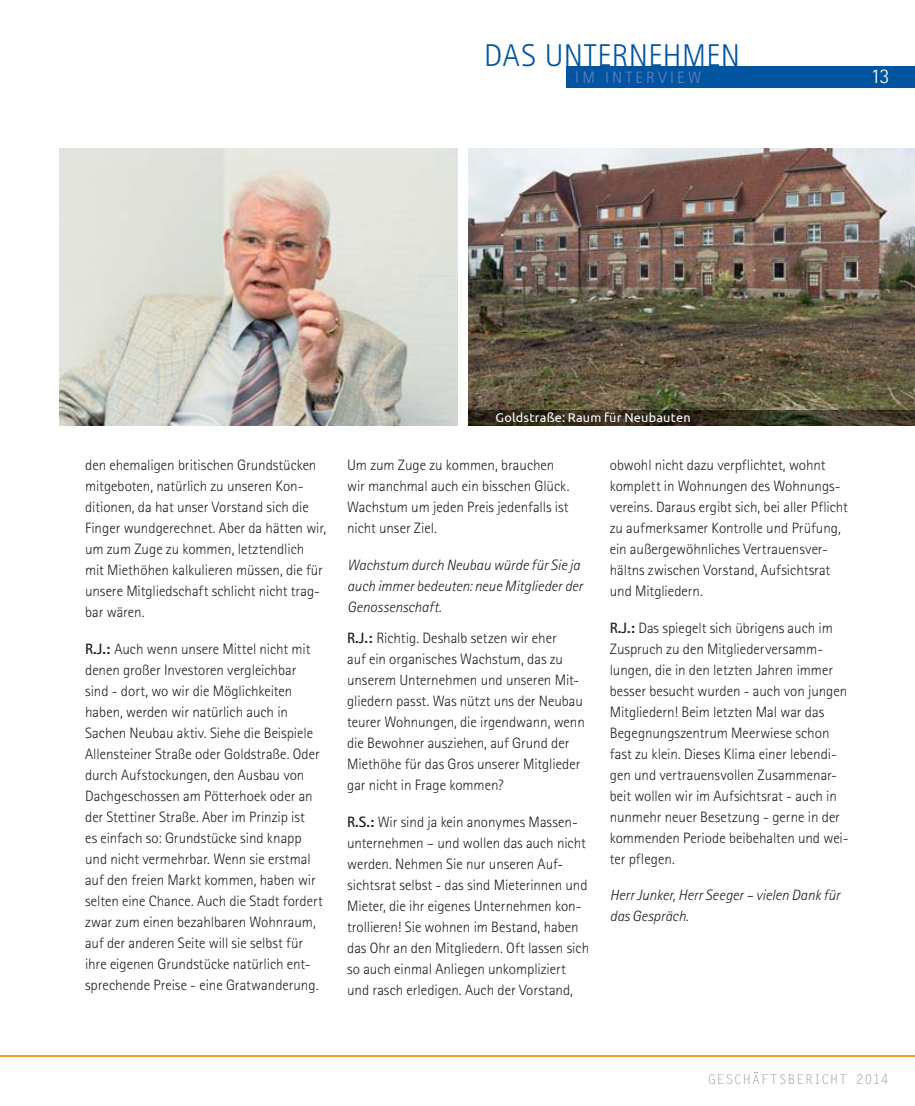
<style>
.page{position:relative;width:915px;height:1106px;background:#fff}
.page>*{position:absolute;margin:0;border:0;box-sizing:border-box;transform-origin:0 0}
.t1{font:300 31.5px "Rotis Sans Serif";letter-spacing:.015em;color:#0054a0}
.t2{font:300 21px "Rotis Sans Serif";color:#fff}
.t3{font:300 16.5px "Rotis Sans Serif";letter-spacing:.205em;color:#6983bd}
.t4{font:300 15px/21px "Rotis Sans Serif Std";color:#231f20}
.t5{font:italic 300 15px/21px "Rotis Sans Serif Std";letter-spacing:-.005em;color:#231f20}
.t6{font:13.5px "Letter Gothic Std";letter-spacing:.045em;color:#9f9b98}
.t7{font:12.75px "Ubuntu";letter-spacing:.015em;color:#fff}
.s1{font-weight:700}
</style>
<div class="page">
<div style="left:566px;top:66px;width:348px;height:21px;background:#0054a0"></div>
<hr style="left:0;top:1054px;width:914px;height:2px;background:#f99d27">
<img style="left:60px;top:149px;width:397px;height:276px">
<img style="left:468px;top:149px;width:446px;height:261px">
<svg style="left:468px;top:410px;width:446px;height:15px;background:#36301f"></svg>
<h1 class="t1" style="left:484px;top:44px;width:257px">DAS UNTERNEHMEN</h1>
<p class="t3" style="left:575px;top:72px;width:127px">IM INTERVIEW</p>
<h2 class="t2" style="left:870px;top:69px;width:20px">13</h2>
<p class="t4" style="left:85px;top:455px;width:242px">den ehemaligen britischen Grundstücken mitgeboten, natürlich zu unseren Kon&shy;ditionen, da hat unser Vorstand sich die Finger wundgerechnet. Aber da hätten wir, um zum Zuge zu kommen, letztendlich mit Miethöhen kalkulieren müssen, die für unsere Mitgliedschaft schlicht nicht trag&shy;bar wären.</p>
<p class="t4" style="left:85px;top:639px;width:239px"><span class="s1">R.J.:</span> Auch wenn unsere Mittel nicht mit denen großer Investoren vergleichbar sind - dort, wo wir die Möglichkeiten haben, werden wir natürlich auch in Sachen Neubau aktiv. Siehe die Beispiele Allensteiner Straße oder Goldstraße. Oder durch Aufstockungen, den Ausbau von Dachgeschossen am Pötterhoek oder an der Stettiner Straße. Aber im Prinzip ist<br>es einfach so: Grundstücke sind knapp und nicht vermehrbar. Wenn sie erstmal auf den freien Markt kommen, haben wir selten eine Chance. Auch die Stadt fordert zwar zum einen bezahlbaren Wohnraum, auf der anderen Seite will sie selbst für ihre eigenen Grundstücke natürlich ent&shy;sprechende Preise - eine Gratwanderung.</p>
<p class="t7" style="left:495px;top:410px;width:196px">Goldstraße: Raum für Neubauten</p>
<p class="t4" style="left:347px;top:455px;width:224px">Um zum Zuge zu kommen, brauchen wir manchmal auch ein bisschen Glück.<br>Wachstum um jeden Preis jedenfalls ist nicht unser Ziel.</p>
<p class="t5" style="left:347px;top:555px;width:237px">Wachstum durch Neubau würde für Sie ja auch immer bedeuten: neue Mitglieder der<br>Genossenschaft.</p>
<p class="t4" style="left:347px;top:629px;width:239px"><span class="s1">R.J.:</span> Richtig. Deshalb setzen wir eher<br>auf ein organisches Wachstum, das zu unserem Unternehmen und unseren Mit&shy;gliedern passt. Was nützt uns der Neubau teurer Wohnungen, die irgendwann, wenn die Bewohner ausziehen, auf Grund der Miethöhe für das Gros unserer Mitglieder gar nicht in Frage kommen?</p>
<p class="t4" style="left:347px;top:812px;width:243px"><span class="s1">R.S.:</span> Wir sind ja kein anonymes Massen&shy;unternehmen – und wollen das auch nicht werden. Nehmen Sie nur unseren Auf&shy;sichtsrat selbst - das sind Mieterinnen und Mieter, die ihr eigenes Unternehmen kon&shy;trollieren! Sie wohnen im Bestand, haben das Ohr an den Mitgliedern. Oft lassen sich so auch einmal Anliegen unkompliziert und rasch erledigen. Auch der Vorstand,</p>
<p class="t4" style="left:609px;top:455px;width:239px">obwohl nicht dazu verpflichtet, wohnt komplett in Wohnungen des Wohnungs&shy;vereins. Daraus ergibt sich, bei aller Pflicht zu aufmerksamer Kontrolle und Prüfung, ein außergewöhnliches Vertrauensver&shy;hältns zwischen Vorstand, Aufsichtsrat und Mitgliedern.</p>
<p class="t4" style="left:609px;top:618px;width:240px"><span class="s1">R.J.:</span> Das spiegelt sich übrigens auch im Zuspruch zu den Mitgliederversamm&shy;lungen, die in den letzten Jahren immer besser besucht wurden - auch von jungen Mitgliedern! Beim letzten Mal war das Begegnungszentrum Meerwiese schon fast zu klein. Dieses Klima einer lebendi&shy;gen und vertrauensvollen Zusammenar&shy;beit wollen wir im Aufsichtsrat - auch in nunmehr neuer Besetzung - gerne in der kommenden Periode beibehalten und wei&shy;ter pflegen.</p>
<p class="t5" style="left:609px;top:886px;width:232px">Herr Junker, Herr Seeger – vielen Dank für das Gespräch.</p>
<p class="t6" style="left:707px;top:1072px;width:183px">GESCHÄFTSBERICHT 2014</p>
</div>
